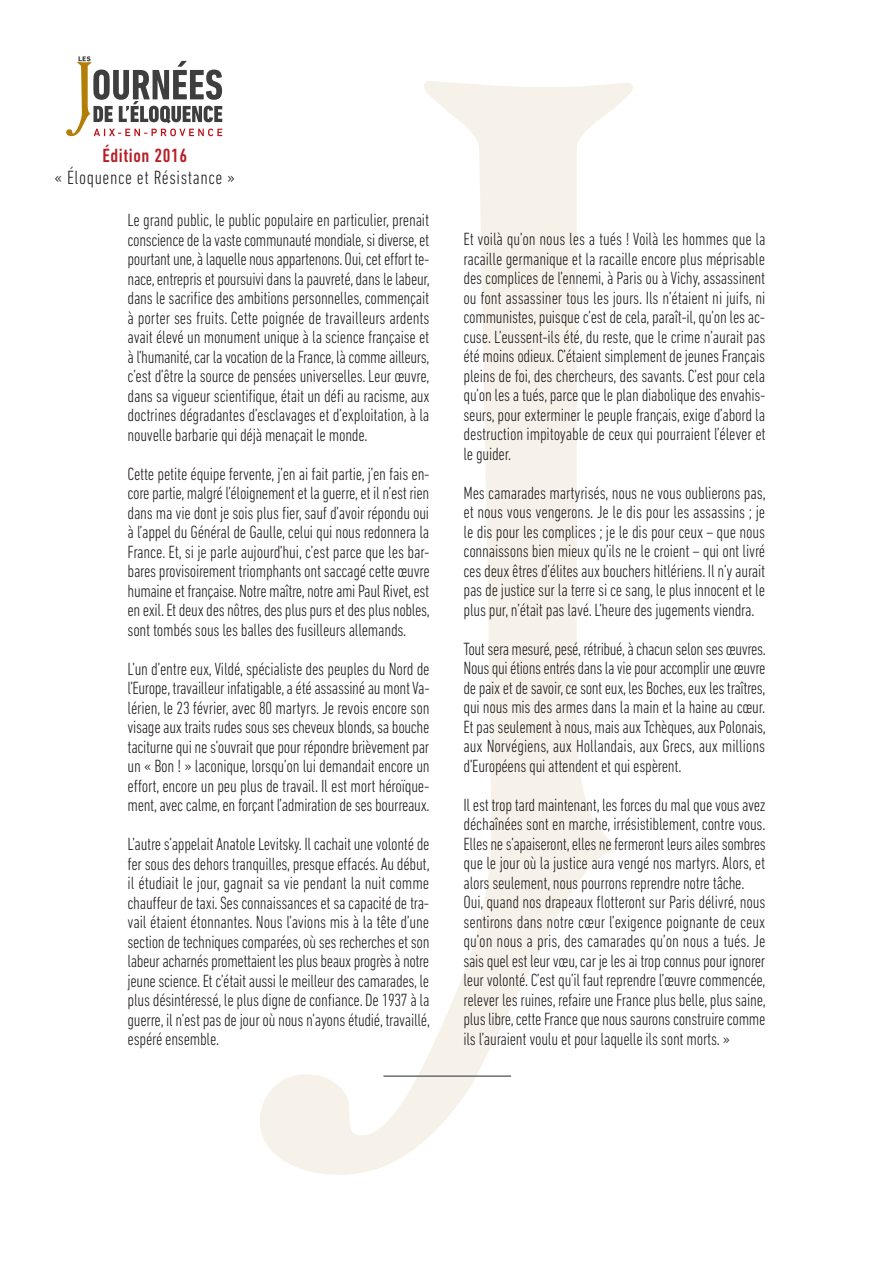
<style>
.page{position:relative;width:893px;height:1263px;background:#fff}
.page>*{position:absolute;margin:0;border:0;box-sizing:border-box;transform-origin:0 0}
.t1{font:300 condensed 19.5px "DIN Next LT Pro";letter-spacing:.03em;color:#231f20}
.t2{font:500 condensed 19.5px "DIN Next LT Pro";letter-spacing:.03em;color:#b61f27}
.t3{font:300 condensed 18px/19.5px "DIN Next LT Pro";letter-spacing:-.015em;color:#231f20;text-align:justify}
</style>
<div class="page">
<svg style="left:260px;top:81px;width:373px;height:1094px"></svg>
<svg style="left:66px;top:56px;width:156px;height:80px"></svg>
<hr style="left:383px;top:1075px;width:128px;height:2px;background:#6c6d70">
<p class="t2" style="left:102px;top:144px;width:86px">Édition 2016</p>
<p class="t1" style="left:55px;top:166px;width:182px">« Éloquence et Résistance »</p>
<p class="t3" style="left:128px;top:210px;width:304px">Le grand public, le public populaire en particulier, prenait conscience de la vaste communauté mondiale, si diverse, et pourtant une, à laquelle nous appartenons. Oui, cet effort te&shy;nace, entrepris et poursuivi dans la pauvreté, dans le labeur, dans le sacrifice des ambitions personnelles, commençait à porter ses fruits. Cette poignée de travailleurs ardents avait élevé un monument unique à la science française et à l’humanité, car la vocation de la France, là comme ailleurs, c’est d’être la source de pensées universelles. Leur œuvre, dans sa vigueur scientifique, était un défi au racisme, aux doctrines dégradantes d’esclavages et d’exploitation, à la nouvelle barbarie qui déjà menaçait le monde.</p>
<p class="t3" style="left:128px;top:464px;width:304px">Cette petite équipe fervente, j’en ai fait partie, j’en fais en&shy;core partie, malgré l’éloignement et la guerre, et il n’est rien dans ma vie dont je sois plus fier, sauf d’avoir répondu oui à l’appel du Général de Gaulle, celui qui nous redonnera la France. Et, si je parle aujourd’hui, c’est parce que les bar&shy;bares provisoirement triomphants ont saccagé cette œuvre humaine et française. Notre maître, notre ami Paul Rivet, est en exil. Et deux des nôtres, des plus purs et des plus nobles, sont tombés sous les balles des fusilleurs allemands.</p>
<p class="t3" style="left:128px;top:659px;width:304px">L’un d’entre eux, Vildé, spécialiste des peuples du Nord de l’Europe, travailleur infatigable, a été assassiné au mont Va&shy;lérien, le 23 février, avec 80 martyrs. Je revois encore son visage aux traits rudes sous ses cheveux blonds, sa bouche taciturne qui ne s’ouvrait que pour répondre brièvement par un « Bon ! » laconique, lorsqu’on lui demandait encore un effort, encore un peu plus de travail. Il est mort héroïque&shy;ment, avec calme, en forçant l’admiration de ses bourreaux.</p>
<p class="t3" style="left:128px;top:834px;width:304px">L’autre s’appelait Anatole Levitsky. Il cachait une volonté de fer sous des dehors tranquilles, presque effacés. Au début, il étudiait le jour, gagnait sa vie pendant la nuit comme chauffeur de taxi. Ses connaissances et sa capacité de tra&shy;vail étaient étonnantes. Nous l’avions mis à la tête d’une section de techniques comparées, où ses recherches et son labeur acharnés promettaient les plus beaux progrès à notre jeune science. Et c’était aussi le meilleur des camarades, le plus désintéressé, le plus digne de confiance. De 1937 à la guerre, il n’est pas de jour où nous n’ayons étudié, travaillé, espéré ensemble.</p>
<p class="t3" style="left:463px;top:229px;width:304px">Et voilà qu’on nous les a tués ! Voilà les hommes que la racaille germanique et la racaille encore plus méprisable des complices de l’ennemi, à Paris ou à Vichy, assassinent ou font assassiner tous les jours. Ils n’étaient ni juifs, ni communistes, puisque c’est de cela, paraît-il, qu’on les ac&shy;cuse. L’eussent-ils été, du reste, que le crime n’aurait pas été moins odieux. C’étaient simplement de jeunes Français pleins de foi, des chercheurs, des savants. C’est pour cela qu’on les a tués, parce que le plan diabolique des envahis&shy;seurs, pour exterminer le peuple français, exige d’abord la destruction impitoyable de ceux qui pourraient l’élever et le guider.</p>
<p class="t3" style="left:463px;top:483px;width:304px">Mes camarades martyrisés, nous ne vous oublierons pas, et nous vous vengerons. Je le dis pour les assassins ; je le dis pour les complices ; je le dis pour ceux – que nous connaissons bien mieux qu’ils ne le croient – qui ont livré ces deux êtres d’élites aux bouchers hitlériens. Il n’y aurait pas de justice sur la terre si ce sang, le plus innocent et le plus pur, n’était pas lavé. L’heure des jugements viendra.</p>
<p class="t3" style="left:463px;top:639px;width:304px">Tout sera mesuré, pesé, rétribué, à chacun selon ses œuvres.<br>Nous qui étions entrés dans la vie pour accomplir une œuvre de paix et de savoir, ce sont eux, les Boches, eux les traîtres, qui nous mis des armes dans la main et la haine au cœur.<br>Et pas seulement à nous, mais aux Tchèques, aux Polonais, aux Norvégiens, aux Hollandais, aux Grecs, aux millions d’Européens qui attendent et qui espèrent.</p>
<p class="t3" style="left:463px;top:795px;width:304px;text-align:left">Il est trop tard maintenant, les forces du mal que vous avez déchaînées sont en marche, irrésistiblement, contre vous.<br>Elles ne s’apaiseront, elles ne fermeront leurs ailes sombres que le jour où la justice aura vengé nos martyrs. Alors, et alors seulement, nous pourrons reprendre notre tâche.<br>Oui, quand nos drapeaux flotteront sur Paris délivré, nous sentirons dans notre cœur l’exigence poignante de ceux qu’on nous a pris, des camarades qu’on nous a tués. Je sais quel est leur vœu, car je les ai trop connus pour ignorer leur volonté. C’est qu’il faut reprendre l’œuvre commencée, relever les ruines, refaire une France plus belle, plus saine, plus libre, cette France que nous saurons construire comme ils l’auraient voulu et pour laquelle ils sont morts. »</p>
</div>
